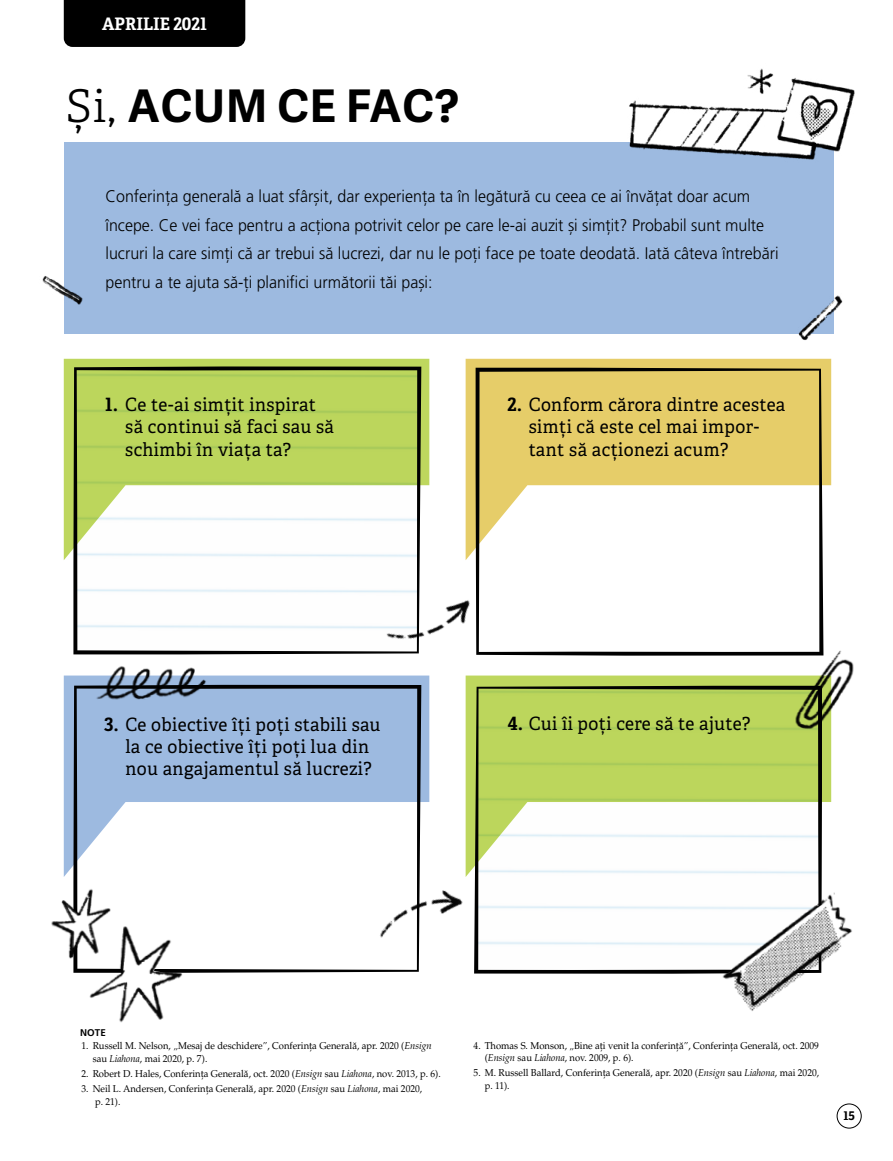
<style>
.page{position:relative;width:893px;height:1161px;background:#fff}
.page>*{position:absolute;margin:0;border:0;box-sizing:border-box;transform-origin:0 0}
.t1{font:700 45px "Helamlds Lat";letter-spacing:.025em;color:#000}
.t2{font:18.3px/22.4px "Helam Slablds Lat";letter-spacing:.025em;color:#000;scale:.95 1}
.t3{font:700 17.25px "Helam Slablds Lat";color:#fff;scale:.95 1}
.t4{font:300 16.8px/28.7px "Frutigerlds Lat";color:#000;scale:.95 1}
.t5{font:700 12px "Helam Slablds Lat";color:#000}
.t6{font:9.9px/12.8px "Palatinolds Lat";color:#000;scale:.95 1}
.t7{font:700 9.75px "Frutigerlds Lat";color:#000}
.s1{font-family:"Helam Slablds Lat";font-weight:300}
.s2{font-weight:700}
.s3{font-style:italic}
</style>
<div class="page">
<svg style="left:64px;top:359px;width:365px;height:201px;background:#c4da6d"></svg>
<svg style="left:466px;top:359px;width:365px;height:191px;background:#e4cd73"></svg>
<svg style="left:233px;top:675px;width:196px;height:127px;background:#9ebade"></svg>
<svg style="left:466px;top:675px;width:365px;height:139px;background:#c0d866"></svg>
<div style="left:64px;top:142px;width:769px;height:191px;background:#9dbae0"></div>
<svg style="left:73px;top:366px;width:348px;height:288px"></svg>
<svg style="left:476px;top:368px;width:347px;height:288px"></svg>
<svg style="left:474px;top:686px;width:348px;height:288px"></svg>
<svg style="left:233px;top:685px;width:188px;height:288px;fill:#9dbae0"></svg>
<img style="left:768px;top:638px;width:86px;height:108px">
<img style="left:691px;top:871px;width:161px;height:140px">
<img style="left:315px;top:814px;width:177px;height:160px">
<img style="left:344px;top:550px;width:142px;height:130px">
<img style="left:629px;top:68px;width:226px;height:122px">
<img style="left:51px;top:639px;width:182px;height:384px">
<img style="left:42px;top:276px;width:41px;height:29px">
<img style="left:792px;top:286px;width:51px;height:54px">
<div style="left:837px;top:1103px;width:25px;height:25px;border:1px solid #000;border-radius:50%"></div>
<div style="left:64px;top:0;width:181px;height:47px;background:#000"></div>
<h3 class="t3" style="left:102px;top:10px;width:112px">APRILIE 2021</h3>
<h1 class="t1" style="left:66px;top:69px;width:395px"><span class="s1">Și,</span> ACUM CE FAC?</h1>
<p class="t4" style="left:106px;top:181px;width:710px">Conferința generală a luat sfârșit, dar experiența ta în legătură cu ceea ce ai învățat doar acum începe. Ce vei face pentru a acționa potrivit celor pe care le-ai auzit și simțit? Probabil sunt multe lucruri la care simți că ar trebui să lucrezi, dar nu le poți face pe toate deodată. Iată câteva întrebări pentru a te ajuta să-ți planifici următorii tăi pași:</p>
<h2 class="t2" style="left:125px;top:393px;width:221px;text-indent:-20px"><span class="s2">1.</span> Ce te-ai simțit inspirat să continui să faci sau să schimbi în viața ta?</h2>
<h2 class="t2" style="left:529px;top:393px;width:272px;text-indent:-21px"><span class="s2">2.</span> Conform cărora dintre acestea simți că este cel mai impor&shy;tant să acționezi acum?</h2>
<h2 class="t2" style="left:125px;top:712px;width:270px;text-indent:-21px"><span class="s2">3.</span> Ce obiective îți poți stabili sau la ce obiective îți poți lua din nou angajamentul să lucrezi?</h2>
<h2 class="t2" style="left:507px;top:712px;width:257px"><span class="s2">4.</span> Cui îi poți cere să te ajute?</h2>
<p class="t7" style="left:80px;top:1025px;width:27px">NOTE</p>
<p class="t6" style="left:93px;top:1039px;width:358px;text-indent:-11px">1. Russell M. Nelson, „Mesaj de deschidere”, Conferința Generală, apr. 2020 (<span class="s3">Ensign </span>sau <span class="s3">Liahona</span>, mai 2020, p. 7).</p>
<p class="t6" style="left:82px;top:1067px;width:380px">2. Robert D. Hales, Conferința Generală, oct. 2020 (<span class="s3">Ensign</span> sau <span class="s3">Liahona</span>, nov. 2013, p. 6).</p>
<p class="t6" style="left:95px;top:1082px;width:346px;text-indent:-13px">3. Neil L. Andersen, Conferința Generală, apr. 2020 (<span class="s3">Ensign</span> sau <span class="s3">Liahona</span>, mai 2020, p. 21).</p>
<p class="t6" style="left:485px;top:1039px;width:353px;text-indent:-11px">4. Thomas S. Monson, „Bine ați venit la conferință”, Conferința Generală, oct. 2009 (<span class="s3">Ensign</span> sau <span class="s3">Liahona</span>, nov. 2009, p. 6).</p>
<p class="t6" style="left:485px;top:1067px;width:353px;text-indent:-11px">5. M. Russell Ballard, Conferința Generală, apr. 2020 (<span class="s3">Ensign</span> sau <span class="s3">Liahona</span>, mai 2020, p. 11).</p>
<p class="t5" style="left:844px;top:1105px;width:13px">15</p>
</div>
